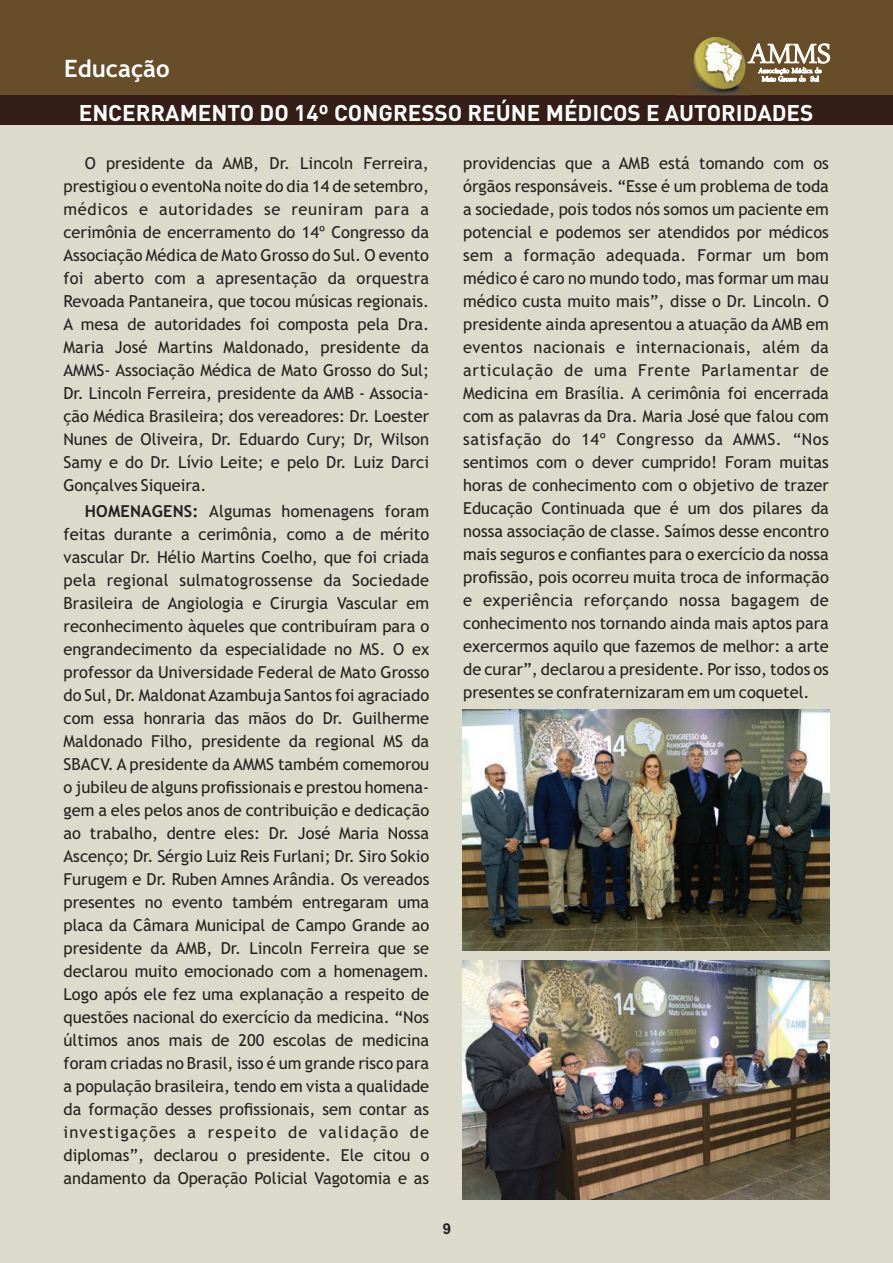
<style>
.page{position:relative;width:893px;height:1263px;background:#dcdbcb}
.page>*{position:absolute;margin:0;border:0;box-sizing:border-box;transform-origin:0 0}
.t1{font:700 24px "Trebuchet MS";color:#fff}
.t2{font:700 22.5px "DIN Pro";color:#fff}
.t3{font:16.5px/23px "Trebuchet MS";color:#231f20;text-align:justify}
.t4{font:700 15px "Arial";color:#231f20}
.s1{font-weight:700}
</style>
<div class="page">
<div style="left:0;top:95px;width:893px;height:30px;background:#341e17"></div>
<div style="left:0;top:0;width:893px;height:95px;background:#674d28"></div>
<img style="left:675px;top:37px;width:73px;height:59px">
<svg style="left:748px;top:43px;width:82px;height:53px"></svg>
<img style="left:463px;top:961px;width:366px;height:239px">
<img style="left:463px;top:710px;width:366px;height:240px">
<h1 class="t1" style="left:64px;top:59px;width:107px">Educação</h1>
<h2 class="t2" style="left:79px;top:104px;width:736px">ENCERRAMENTO DO 14º CONGRESSO REÚNE MÉDICOS E AUTORIDADES</h2>
<p class="t3" style="left:63px;top:153px;width:367px;text-indent:21px">O presidente da AMB, Dr. Lincoln Ferreira, prestigiou o eventoNa noite do dia 14 de setembro, médicos e autoridades se reuniram para a cerimônia de encerramento do 14º Congresso da Associação Médica de Mato Grosso do Sul. O evento foi aberto com a apresentação da orquestra Revoada Pantaneira, que tocou músicas regionais.<br>A mesa de autoridades foi composta pela Dra.<br>Maria José Martins Maldonado, presidente da AMMS- Associação Médica de Mato Grosso do Sul; Dr. Lincoln Ferreira, presidente da AMB - Associa&shy;ção Médica Brasileira; dos vereadores: Dr. Loester Nunes de Oliveira, Dr. Eduardo Cury; Dr, Wilson Samy e do Dr. Lívio Leite; e pelo Dr. Luiz Darci Gonçalves Siqueira.</p>
<p class="t3" style="left:64px;top:501px;width:367px;text-indent:21px"><span class="s1">HOMENAGENS:</span> Algumas homenagens foram feitas durante a cerimônia, como a de mérito vascular Dr. Hélio Martins Coelho, que foi criada pela regional sulmatogrossense da Sociedade Brasileira de Angiologia e Cirurgia Vascular em reconhecimento àqueles que contribuíram para o engrandecimento da especialidade no MS. O ex professor da Universidade Federal de Mato Grosso do Sul, Dr. Maldonat Azambuja Santos foi agraciado com essa honraria das mãos do Dr. Guilherme Maldonado Filho, presidente da regional MS da SBACV. A presidente da AMMS também comemorou o jubileu de alguns profissionais e prestou homena&shy;gem a eles pelos anos de contribuição e dedicação ao trabalho, dentre eles: Dr. José Maria Nossa Ascenço; Dr. Sérgio Luiz Reis Furlani; Dr. Siro Sokio Furugem e Dr. Ruben Amnes Arândia. Os vereados presentes no evento também entregaram uma placa da Câmara Municipal de Campo Grande ao presidente da AMB, Dr. Lincoln Ferreira que se declarou muito emocionado com a homenagem.<br>Logo após ele fez uma explanação a respeito de questões nacional do exercício da medicina. “Nos últimos anos mais de 200 escolas de medicina foram criadas no Brasil, isso é um grande risco para a população brasileira, tendo em vista a qualidade da formação desses profissionais, sem contar as investigações a respeito de validação de diplomas”, declarou o presidente. Ele citou o andamento da Operação Policial Vagotomia e as</p>
<p class="t3" style="left:463px;top:153px;width:367px">providencias que a AMB está tomando com os órgãos responsáveis. “Esse é um problema de toda a sociedade, pois todos nós somos um paciente em potencial e podemos ser atendidos por médicos sem a formação adequada. Formar um bom médico é caro no mundo todo, mas formar um mau médico custa muito mais”, disse o Dr. Lincoln. O presidente ainda apresentou a atuação da AMB em eventos nacionais e internacionais, além da articulação de uma Frente Parlamentar de Medicina em Brasília. A cerimônia foi encerrada com as palavras da Dra. Maria José que falou com satisfação do 14º Congresso da AMMS. “Nos sentimos com o dever cumprido! Foram muitas horas de conhecimento com o objetivo de trazer Educação Continuada que é um dos pilares da nossa associação de classe. Saímos desse encontro mais seguros e confiantes para o exercício da nossa profissão, pois ocorreu muita troca de informação e experiência reforçando nossa bagagem de conhecimento nos tornando ainda mais aptos para exercermos aquilo que fazemos de melhor: a arte de curar”, declarou a presidente. Por isso, todos os presentes se confraternizaram em um coquetel.</p>
<p class="t4" style="left:443px;top:1223px;width:10px">9</p>
</div>
